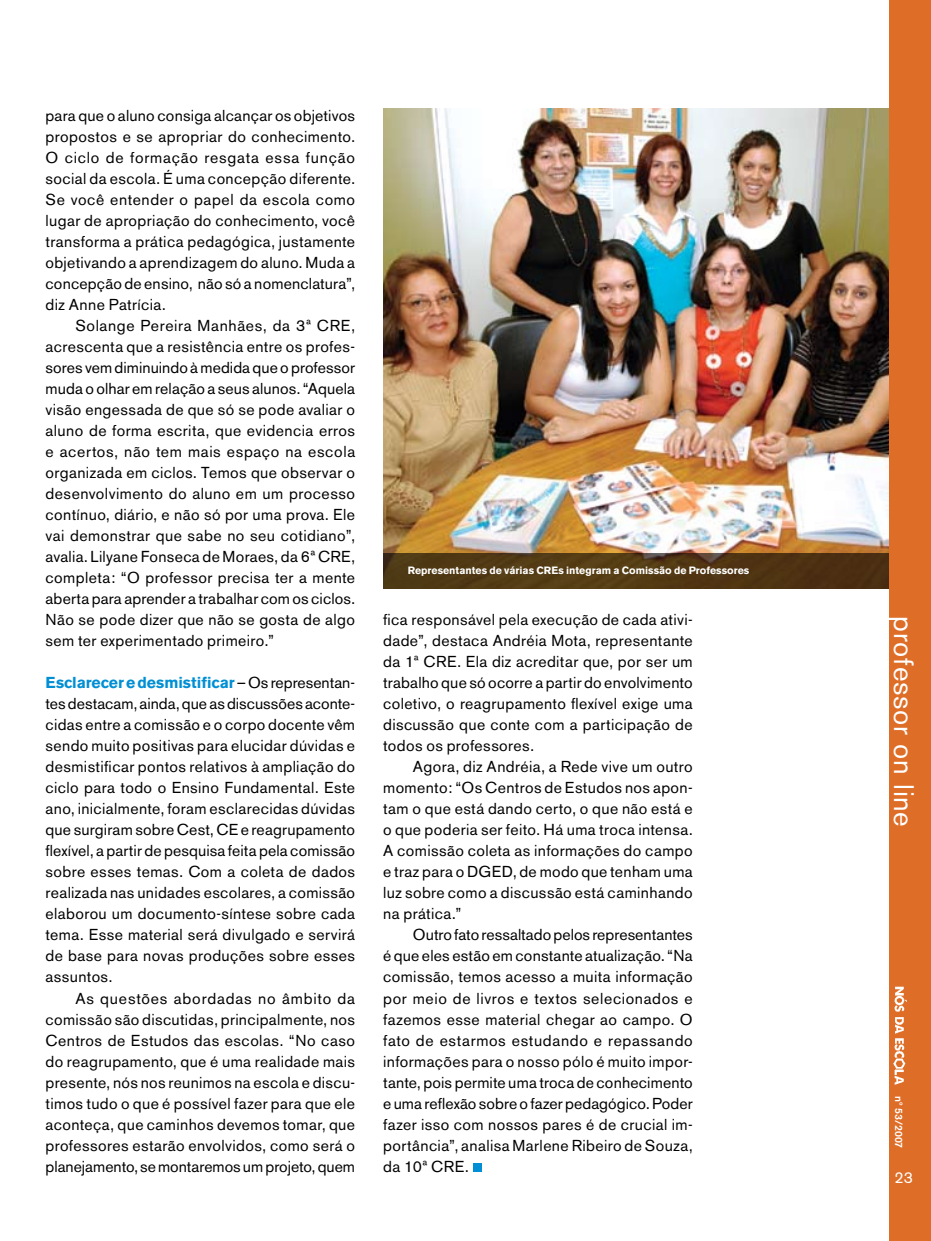
<style>
.page{position:relative;width:931px;height:1241px;background:#fff}
.page>*{position:absolute;margin:0;border:0;box-sizing:border-box;transform-origin:0 0}
.t1{font:28px "Akzidenz Grotesk BE";letter-spacing:.025em;color:#fff}
.t2{font:15.75px/21px "Akzidenz Grotesk BE";letter-spacing:.025em;color:#000;text-align:justify}
.t3{font:15.75px "Akzidenz Grotesk BE";color:#fff}
.t4{font:700 10.5px "Akzidenz Grotesk BE";color:#fff}
.t5{font:500 10.5px "Akzidenz Grotesk BE";color:#fff}
.s1{font-weight:700;color:#008fd4}
</style>
<div class="page">
<div style="left:472px;top:1162px;width:9px;height:9px;background:#008fd4"></div>
<img style="left:383px;top:108px;width:505px;height:445px">
<div style="left:383px;top:553px;width:511px;height:35px;background:#503813"></div>
<div style="left:888px;top:0;width:42px;height:1240px;background:#de6d27"></div>
<img style="left:893px;top:986px;width:13px;height:97px">
<p class="t2" style="left:46px;top:105px;width:311px">para que o aluno consiga alcançar os objetivos propostos e se apropriar do conhecimento.<br>O ciclo de formação resgata essa função social da escola. É uma concepção diferente.<br>Se você entender o papel da escola como lugar de apropriação do conhecimento, você transforma a prática pedagógica, justamente objetivando a aprendizagem do aluno. Muda a concepção de ensino, não só a nomenclatura”, diz Anne Patrícia.</p>
<p class="t2" style="left:46px;top:315px;width:311px;text-indent:30px">Solange Pereira Manhães, da 3ª CRE, acrescenta que a resistência entre os profes&shy;sores vem diminuindo à medida que o professor muda o olhar em relação a seus alunos. “Aquela visão engessada de que só se pode avaliar o aluno de forma escrita, que evidencia erros e acertos, não tem mais espaço na escola organizada em ciclos. Temos que observar o desenvolvimento do aluno em um processo contínuo, diário, e não só por uma prova. Ele vai demonstrar que sabe no seu cotidiano”, avalia. Lilyane Fonseca de Moraes, da 6ª CRE, completa: “O professor precisa ter a mente aberta para aprender a trabalhar com os ciclos.<br>Não se pode dizer que não se gosta de algo sem ter experimentado primeiro.”</p>
<p class="t2" style="left:46px;top:672px;width:311px"><span class="s1">Esclarecer e desmistificar</span> – Os representan&shy;tes destacam, ainda, que as discussões aconte&shy;cidas entre a comissão e o corpo docente vêm sendo muito positivas para elucidar dúvidas e desmistificar pontos relativos à ampliação do ciclo para todo o Ensino Fundamental. Este ano, inicialmente, foram esclarecidas dúvidas que surgiram sobre Cest, CE e reagrupamento flexível, a partir de pesquisa feita pela comissão sobre esses temas. Com a coleta de dados realizada nas unidades escolares, a comissão elaborou um documento-síntese sobre cada tema. Esse material será divulgado e servirá de base para novas produções sobre esses assuntos.</p>
<p class="t2" style="left:46px;top:987px;width:311px;text-indent:30px">As questões abordadas no âmbito da comissão são discutidas, principalmente, nos Centros de Estudos das escolas. “No caso do reagrupamento, que é uma realidade mais presente, nós nos reunimos na escola e discu&shy;timos tudo o que é possível fazer para que ele aconteça, que caminhos devemos tomar, que professores estarão envolvidos, como será o planejamento, se montaremos um projeto, quem</p>
<p class="t4" style="left:407px;top:564px;width:343px">Representantes de várias CREs integram a Comissão de Professores</p>
<p class="t2" style="left:383px;top:609px;width:311px">fica responsável pela execução de cada ativi&shy;dade”, destaca Andréia Mota, representante da 1ª CRE. Ela diz acreditar que, por ser um trabalho que só ocorre a partir do envolvimento coletivo, o reagrupamento flexível exige uma discussão que conte com a participação de todos os professores.</p>
<p class="t2" style="left:383px;top:756px;width:311px;text-indent:30px">Agora, diz Andréia, a Rede vive um outro momento: “Os Centros de Estudos nos apon&shy;tam o que está dando certo, o que não está e o que poderia ser feito. Há uma troca intensa.<br>A comissão coleta as informações do campo e traz para o DGED, de modo que tenham uma luz sobre como a discussão está caminhando na prática.”</p>
<p class="t2" style="left:383px;top:924px;width:311px;text-indent:30px">Outro fato ressaltado pelos representantes é que eles estão em constante atualização. “Na comissão, temos acesso a muita informação por meio de livros e textos selecionados e fazemos esse material chegar ao campo. O fato de estarmos estudando e repassando informações para o nosso pólo é muito impor&shy;tante, pois permite uma troca de conhecimento e uma reflexão sobre o fazer pedagógico. Poder fazer isso com nossos pares é de crucial im&shy;portância”, analisa Marlene Ribeiro de Souza, da 10ª CRE.</p>
<h1 class="t1" style="left:920px;top:616px;width:212px;rotate:90deg">professor on line</h1>
<p class="t5" style="left:905px;top:1095px;width:54px;rotate:90deg">nº 53/2007</p>
<p class="t3" style="left:894px;top:1168px;width:20px">23</p>
</div>
